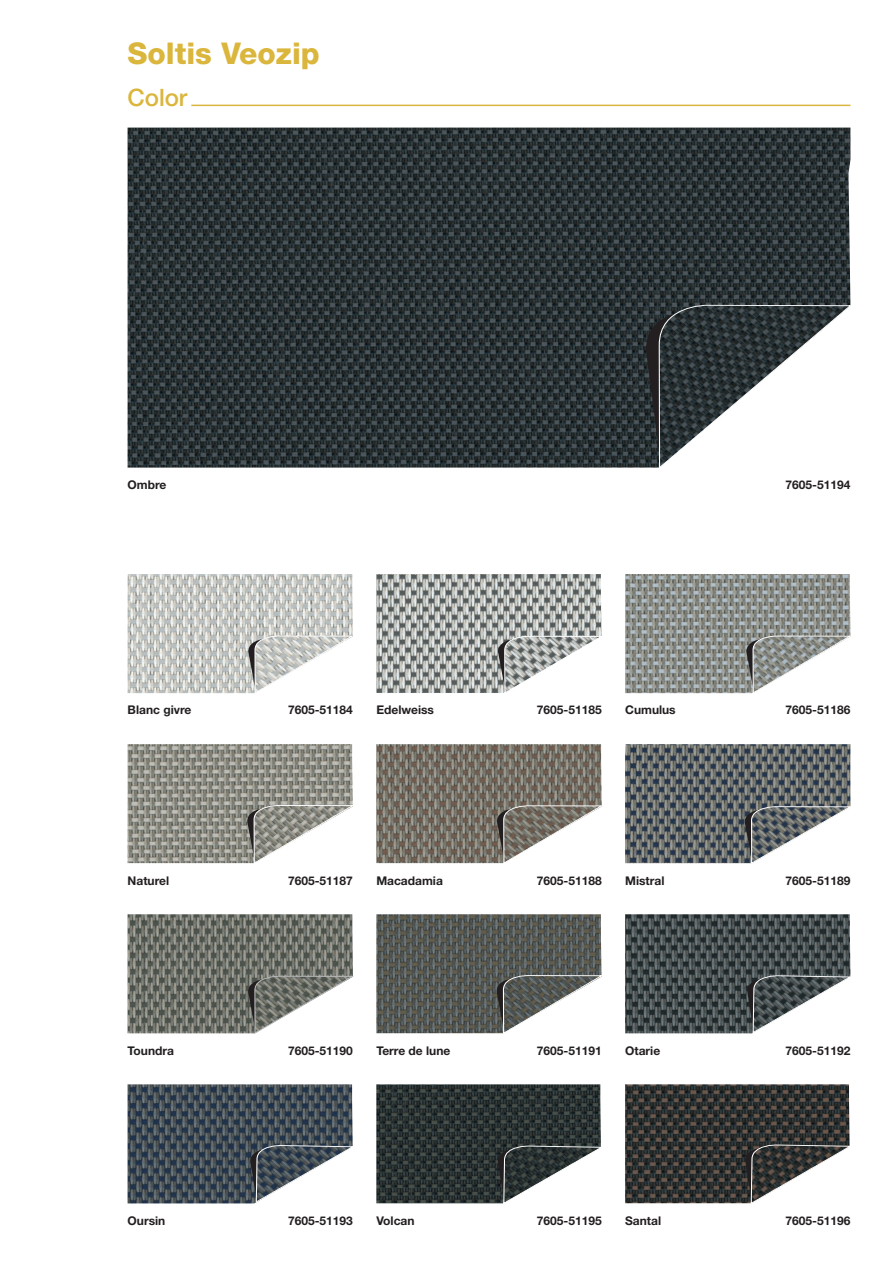
<style>
.page{position:relative;width:893px;height:1263px;background:#fff}
.page>*{position:absolute;margin:0;border:0;box-sizing:border-box;transform-origin:0 0}
.t1{font:800 30px "Helvetica Neue LT Std";color:#dbb63c}
.t2{font:500 24px "Helvetica Neue LT Std";color:#dbb63c}
.t3{font:700 12px "Helvetica Neue LT Std";color:#231f20}
</style>
<div class="page">
<hr style="left:191px;top:105px;width:659px;height:1px;background:#dbb63c">
<img style="left:625px;top:744px;width:225px;height:119px">
<svg style="left:718px;top:763px;width:133px;height:101px"></svg>
<img style="left:128px;top:1084px;width:225px;height:119px">
<svg style="left:223px;top:1104px;width:130px;height:100px"></svg>
<img style="left:376px;top:1084px;width:225px;height:119px">
<svg style="left:470px;top:1103px;width:131px;height:101px"></svg>
<img style="left:625px;top:914px;width:225px;height:119px">
<svg style="left:720px;top:934px;width:130px;height:100px"></svg>
<img style="left:376px;top:574px;width:225px;height:119px">
<svg style="left:471px;top:593px;width:131px;height:100px"></svg>
<img style="left:128px;top:914px;width:225px;height:119px">
<svg style="left:221px;top:933px;width:132px;height:101px"></svg>
<img style="left:376px;top:744px;width:226px;height:119px">
<svg style="left:470px;top:762px;width:132px;height:102px"></svg>
<img style="left:128px;top:574px;width:225px;height:119px">
<svg style="left:221px;top:593px;width:131px;height:101px"></svg>
<img style="left:625px;top:574px;width:225px;height:119px">
<svg style="left:719px;top:593px;width:131px;height:101px"></svg>
<img style="left:128px;top:744px;width:225px;height:119px">
<svg style="left:220px;top:762px;width:133px;height:102px"></svg>
<img style="left:376px;top:914px;width:225px;height:119px">
<svg style="left:469px;top:932px;width:133px;height:102px"></svg>
<img style="left:128px;top:128px;width:722px;height:340px">
<svg style="left:567px;top:221px;width:284px;height:247px"></svg>
<img style="left:625px;top:1084px;width:224px;height:119px">
<svg style="left:717px;top:1102px;width:133px;height:102px"></svg>
<h1 class="t1" style="left:128px;top:35px;width:194px">Soltis Veozip</h1>
<h2 class="t2" style="left:128px;top:83px;width:61px">Color</h2>
<p class="t3" style="left:128px;top:477px;width:40px">Ombre</p>
<p class="t3" style="left:785px;top:477px;width:66px">7605-51194</p>
<p class="t3" style="left:128px;top:703px;width:65px">Blanc givre</p>
<p class="t3" style="left:288px;top:703px;width:66px">7605-51184</p>
<p class="t3" style="left:376px;top:703px;width:59px">Edelweiss</p>
<p class="t3" style="left:537px;top:703px;width:66px">7605-51185</p>
<p class="t3" style="left:625px;top:703px;width:52px">Cumulus</p>
<p class="t3" style="left:785px;top:703px;width:66px">7605-51186</p>
<p class="t3" style="left:128px;top:873px;width:43px">Naturel</p>
<p class="t3" style="left:288px;top:873px;width:66px">7605-51187</p>
<p class="t3" style="left:376px;top:873px;width:68px">Macadamia</p>
<p class="t3" style="left:537px;top:873px;width:66px">7605-51188</p>
<p class="t3" style="left:625px;top:873px;width:41px">Mistral</p>
<p class="t3" style="left:785px;top:873px;width:66px">7605-51189</p>
<p class="t3" style="left:128px;top:1043px;width:48px">Toundra</p>
<p class="t3" style="left:288px;top:1043px;width:66px">7605-51190</p>
<p class="t3" style="left:376px;top:1043px;width:76px">Terre de lune</p>
<p class="t3" style="left:537px;top:1043px;width:66px">7605-51191</p>
<p class="t3" style="left:625px;top:1043px;width:37px">Otarie</p>
<p class="t3" style="left:786px;top:1043px;width:66px">7605-51192</p>
<p class="t3" style="left:128px;top:1213px;width:39px">Oursin</p>
<p class="t3" style="left:288px;top:1213px;width:66px">7605-51193</p>
<p class="t3" style="left:376px;top:1213px;width:40px">Volcan</p>
<p class="t3" style="left:537px;top:1213px;width:66px">7605-51195</p>
<p class="t3" style="left:625px;top:1213px;width:37px">Santal</p>
<p class="t3" style="left:785px;top:1213px;width:66px">7605-51196</p>
</div>
